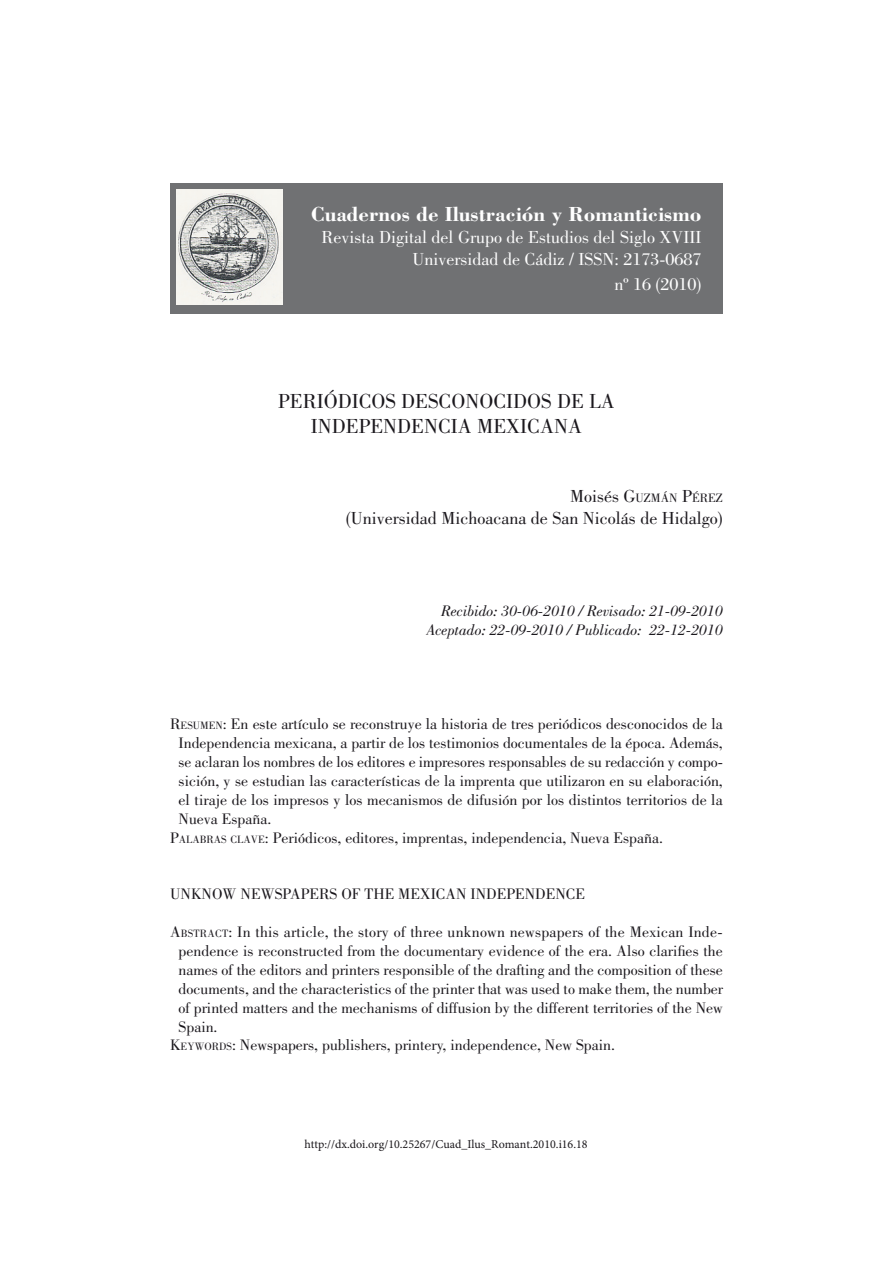
<style>
.page{position:relative;width:893px;height:1263px;background:#fff}
.page>*{position:absolute;margin:0;border:0;box-sizing:border-box;transform-origin:0 0}
.Título{font:21px "Bodoni Std";color:#1a171c}
.t1{font:700 21px "Bodoni Std";color:#fff}
.t2{font:18px "Bodoni Std";color:#fff}
.Autor{font:18px "Bodoni Std";color:#1a171c}
.t3{font:18px "Bodoni Std";color:#fff}
.Resumen{font:15.75px/18.9px "Bodoni Std";color:#1a171c;text-align:justify}
.t4{font:italic 15.75px "Bodoni Std";color:#1a171c}
.Autor-2{font:12.6px "Bodoni Std";color:#1a171c}
.t5{font:12px "Minion Pro";color:#1a171b}
.s1{font-style:inherit}
.s2{font-size:18px}
.s3{font-size:10.95px}
</style>
<div class="page">
<div style="left:170px;top:183px;width:553px;height:131px;background:#707173"></div>
<img style="left:176px;top:189px;width:107px;height:115px">
<p class="t1" style="left:311px;top:201px;width:392px">Cuadernos de Ilustración y Romanticismo</p>
<p class="t2" style="left:322px;top:227px;width:381px">Revista Digital del Grupo de Estudios del Siglo XVIII</p>
<p class="t2" style="left:413px;top:249px;width:290px">Universidad de Cádiz / ISSN: 2173-0687</p>
<p class="t3" style="left:615px;top:274px;width:89px"><span class="s1">nº</span> 16 <span class="s1">(</span>2010<span class="s1">)</span></p>
<p class="Título" style="left:278px;top:389px;width:338px">PERIÓDICOS DESCONOCIDOS DE LA</p>
<p class="Título" style="left:311px;top:414px;width:273px">INDEPENDENCIA MEXICANA</p>
<p class="Autor-2" style="left:570px;top:491px;width:154px"><span class="s2">Moisés</span> <span class="s2">G</span>UZMÁN <span class="s2">P</span>ÉREZ</p>
<p class="Autor" style="left:346px;top:508px;width:378px">(Universidad Michoacana de San Nicolás de Hidalgo)</p>
<p class="t4" style="left:441px;top:602px;width:283px">Recibido: <span class="s1">30-06-2010</span> / Revisado: 21-09-2010</p>
<p class="t4" style="left:427px;top:621px;width:298px">Aceptado: <span class="s1">22-09-2010 /</span> Publicado: 22-12-2010</p>
<p class="Resumen" style="left:179px;top:715px;width:546px;text-indent:-9px"><span class="s1">R</span><span class="s3">ESUMEN</span><span class="s1">:</span> En este artículo se reconstruye la historia de tres periódicos desconocidos de la Independencia mexicana, a partir de los testimonios documentales de la época. Además, se aclaran los nombres de los editores e impresores responsables de su redacción y compo&shy;sición, y se estudian las características de la imprenta que utilizaron en su elaboración, el tiraje de los impresos y los mecanismos de difusión por los distintos territorios de la Nueva España.</p>
<p class="Resumen" style="left:170px;top:828px;width:494px"><span class="s1">P</span><span class="s3">ALABRAS CLAVE</span><span class="s1">:</span> Periódicos, editores, imprentas, independencia, Nueva España.</p>
<p class="Resumen" style="left:170px;top:885px;width:417px">UNKNOW NEWSPAPERS OF THE MEXICAN INDEPENDENCE</p>
<p class="Resumen" style="left:179px;top:922px;width:546px;text-indent:-8px"><span class="s1">A</span><span class="s3">BSTRACT</span><span class="s1">:</span> In this article, the story of three unknown newspapers of the Mexican Inde&shy;pendence is reconstructed from the documentary evidence of the era. Also clarifies the names of the editors and printers responsible of the drafting and the composition of these documents, and the characteristics of the printer that was used to make them, the number of printed matters and the mechanisms of diffusion by the different territories of the New Spain.</p>
<p class="Resumen" style="left:170px;top:1036px;width:446px"><span class="s1">K</span><span class="s3">EYWORDS</span><span class="s1">:</span> Newspapers, publishers, printery, independence, New Spain.</p>
<p class="t5" style="left:304px;top:1136px;width:285px">http://dx.doi.org/10.25267/Cuad_Ilus_Romant.2010.i16.18</p>
</div>
